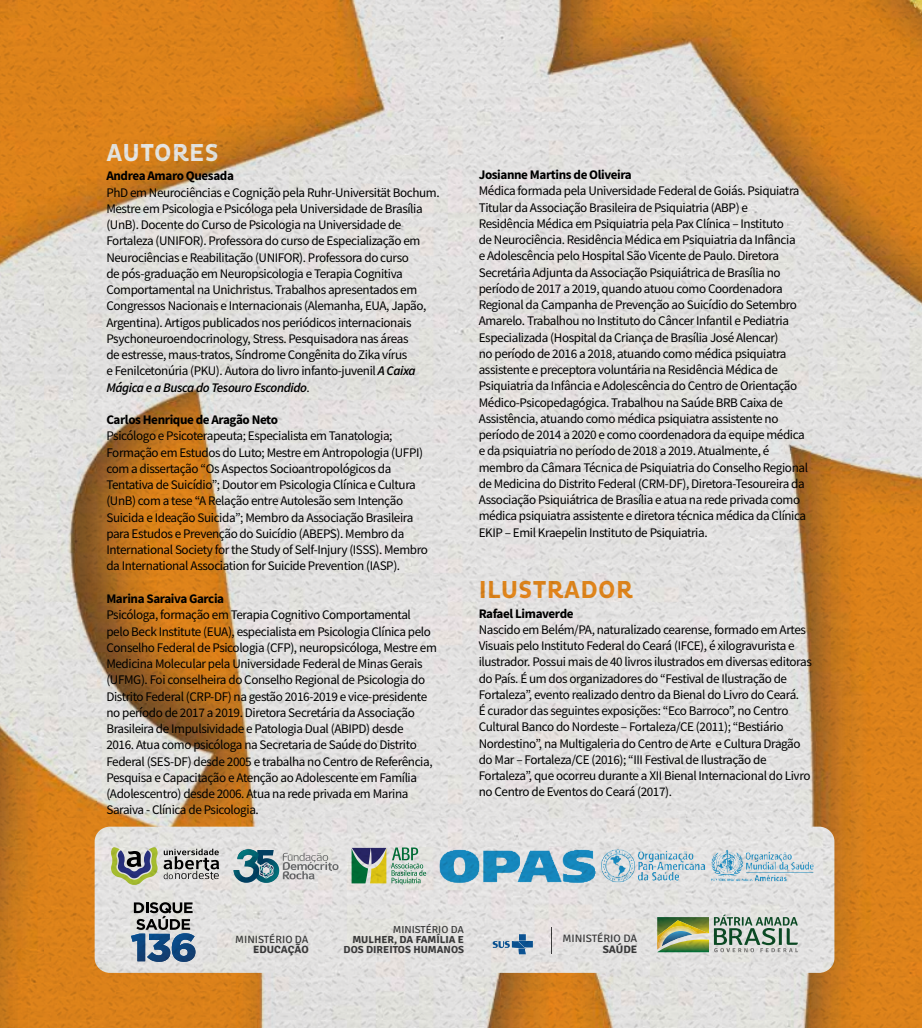
<style>
.page{position:relative;width:922px;height:1028px;background:#fff}
.page>*{position:absolute;margin:0;border:0;box-sizing:border-box;transform-origin:0 0}
.t1{font:700 25px "Pluto Cond";letter-spacing:.015em;color:#f7941f}
.t2{font:700 25px "Pluto Cond";letter-spacing:.015em;color:#fff}
.t3{font:13.12px/16.2px "Source Sans Pro";letter-spacing:-.03em;color:#000}
.t4{font:700 13.12px "Source Sans Pro";letter-spacing:-.03em;color:#000}
.t5{font:10.75px "Signika";color:#424243;scale:1.04 1}
.t6{font:700 10.75px "Signika";color:#424243;scale:1.04 1}
.t7{font:10.5px "Signika";color:#424243;scale:1.04 1}
.t8{font:700 10.5px "Signika";color:#424243;scale:1.04 1}
.t9{font:700 10.25px/10.2px "Signika";color:#424243;text-align:right;scale:1.04 1}
.t10{font:10.25px "Signika";color:#424243;scale:1.04 1}
.s1{font-weight:600;font-style:italic}
</style>
<div class="page">
<img style="left:0;top:0;width:921px;height:1028px">
<h1 class="t2" style="left:106px;top:138px;width:114px">AUTORES</h1>
<p class="t4" style="left:106px;top:167px;width:129px">Andrea Amaro Quesada</p>
<p class="t3" style="left:106px;top:184px;width:335px">PhD em Neurociências e Cognição pela Ruhr-Universität Bochum.<br>Mestre em Psicologia e Psicóloga pela Universidade de Brasília (UnB). Docente do Curso de Psicologia na Universidade de Fortaleza (UNIFOR). Professora do curso de Especialização em Neurociências e Reabilitação (UNIFOR). Professora do curso<br>de pós-graduação em Neuropsicologia e Terapia Cognitiva Comportamental na Unichristus. Trabalhos apresentados em Congressos Nacionais e Internacionais (Alemanha, EUA, Japão, Argentina). Artigos publicados nos periódicos internacionais Psychoneuroendocrinology, Stress. Pesquisadora nas áreas<br>de estresse, maus-tratos, Síndrome Congênita do Zika vírus<br>e Fenilcetonúria (PKU). Autora do livro infanto-juvenil <span class="s1">A Caixa Mágica e a Busca do Tesouro Escondido</span>.</p>
<p class="t4" style="left:106px;top:411px;width:173px">Carlos Henrique de Aragão Neto</p>
<p class="t3" style="left:106px;top:428px;width:323px">Psicólogo e Psicoterapeuta; Especialista em Tanatologia; Formação em Estudos do Luto; Mestre em Antropologia (UFPI) com a dissertação “Os Aspectos Socioantropológicos da Tentativa de Suicídio”; Doutor em Psicologia Clínica e Cultura (UnB) com a tese “A Relação entre Autolesão sem Intenção Suicida e Ideação Suicida”; Membro da Associação Brasileira para Estudos e Prevenção do Suicídio (ABEPS). Membro da International Society for the Study of Self-Injury (ISSS). Membro da International Association for Suicide Prevention (IASP).</p>
<p class="t4" style="left:106px;top:589px;width:119px">Marina Saraiva Garcia</p>
<p class="t3" style="left:106px;top:606px;width:332px">Psicóloga, formação em Terapia Cognitivo Comportamental pelo Beck Institute (EUA), especialista em Psicologia Clínica pelo Conselho Federal de Psicologia (CFP), neuropsicóloga, Mestre em Medicina Molecular pela Universidade Federal de Minas Gerais (UFMG). Foi conselheira do Conselho Regional de Psicologia do Distrito Federal (CRP-DF) na gestão 2016-2019 e vice-presidente no período de 2017 a 2019. Diretora Secretária da Associação Brasileira de Impulsividade e Patologia Dual (ABIPD) desde<br>2016. Atua como psicóloga na Secretaria de Saúde do Distrito Federal (SES-DF) desde 2005 e trabalha no Centro de Referência, Pesquisa e Capacitação e Atenção ao Adolescente em Família (Adolescentro) desde 2006. Atua na rede privada em Marina Saraiva - Clínica de Psicologia.</p>
<p class="t4" style="left:478px;top:166px;width:155px">Josianne Martins de Oliveira</p>
<p class="t3" style="left:478px;top:183px;width:331px">Médica formada pela Universidade Federal de Goiás. Psiquiatra Titular da Associação Brasileira de Psiquiatria (ABP) e<br>Residência Médica em Psiquiatria pela Pax Clínica – Instituto<br>de Neurociência. Residência Médica em Psiquiatria da Infância<br>e Adolescência pelo Hospital São Vicente de Paulo. Diretora Secretária Adjunta da Associação Psiquiátrica de Brasília no período de 2017 a 2019, quando atuou como Coordenadora Regional da Campanha de Prevenção ao Suicídio do Setembro Amarelo. Trabalhou no Instituto do Câncer Infantil e Pediatria Especializada (Hospital da Criança de Brasília José Alencar)<br>no período de 2016 a 2018, atuando como médica psiquiatra assistente e preceptora voluntária na Residência Médica de Psiquiatria da Infância e Adolescência do Centro de Orientação Médico-Psicopedagógica. Trabalhou na Saúde BRB Caixa de Assistência, atuando como médica psiquiatra assistente no período de 2014 a 2020 e como coordenadora da equipe médica e da psiquiatria no período de 2018 a 2019. Atualmente, é membro da Câmara Técnica de Psiquiatria do Conselho Regional de Medicina do Distrito Federal (CRM-DF), Diretora-Tesoureira da Associação Psiquiátrica de Brasília e atua na rede privada como médica psiquiatra assistente e diretora técnica médica da Clínica EKIP – Emil Kraepelin Instituto de Psiquiatria.</p>
<h1 class="t1" style="left:479px;top:575px;width:155px">ILUSTRADOR</h1>
<p class="t4" style="left:478px;top:604px;width:96px">Rafael Limaverde</p>
<p class="t3" style="left:478px;top:621px;width:334px">Nascido em Belém/PA, naturalizado cearense, formado em Artes Visuais pelo Instituto Federal do Ceará (IFCE), é xilogravurista e ilustrador. Possui mais de 40 livros ilustrados em diversas editoras do País. É um dos organizadores do “Festival de Ilustração de Fortaleza”, evento realizado dentro da Bienal do Livro do Ceará.<br>É curador das seguintes exposições: “Eco Barroco”, no Centro Cultural Banco do Nordeste – Fortaleza/CE (2011); “Bestiário Nordestino”, na Multigaleria do Centro de Arte e Cultura Dragão do Mar – Fortaleza/CE (2016); “III Festival de Ilustração de Fortaleza”, que ocorreu durante a XII Bienal Internacional do Livro no Centro de Eventos do Ceará (2017).</p>
<p class="t7" style="left:235px;top:931px;width:72px">MINISTÉRIO DA</p>
<p class="t8" style="left:253px;top:942px;width:55px">EDUCAÇÃO</p>
<p class="t10" style="left:392px;top:922px;width:70px">MINISTÉRIO DA</p>
<p class="t9" style="left:343px;top:933px;width:117px">MULHER, DA FAMÍLIA E<br>DOS DIREITOS HUMANOS</p>
<p class="t5" style="left:562px;top:931px;width:73px">MINISTÉRIO DA</p>
<p class="t6" style="left:602px;top:941px;width:35px">SAÚDE</p>
</div>
